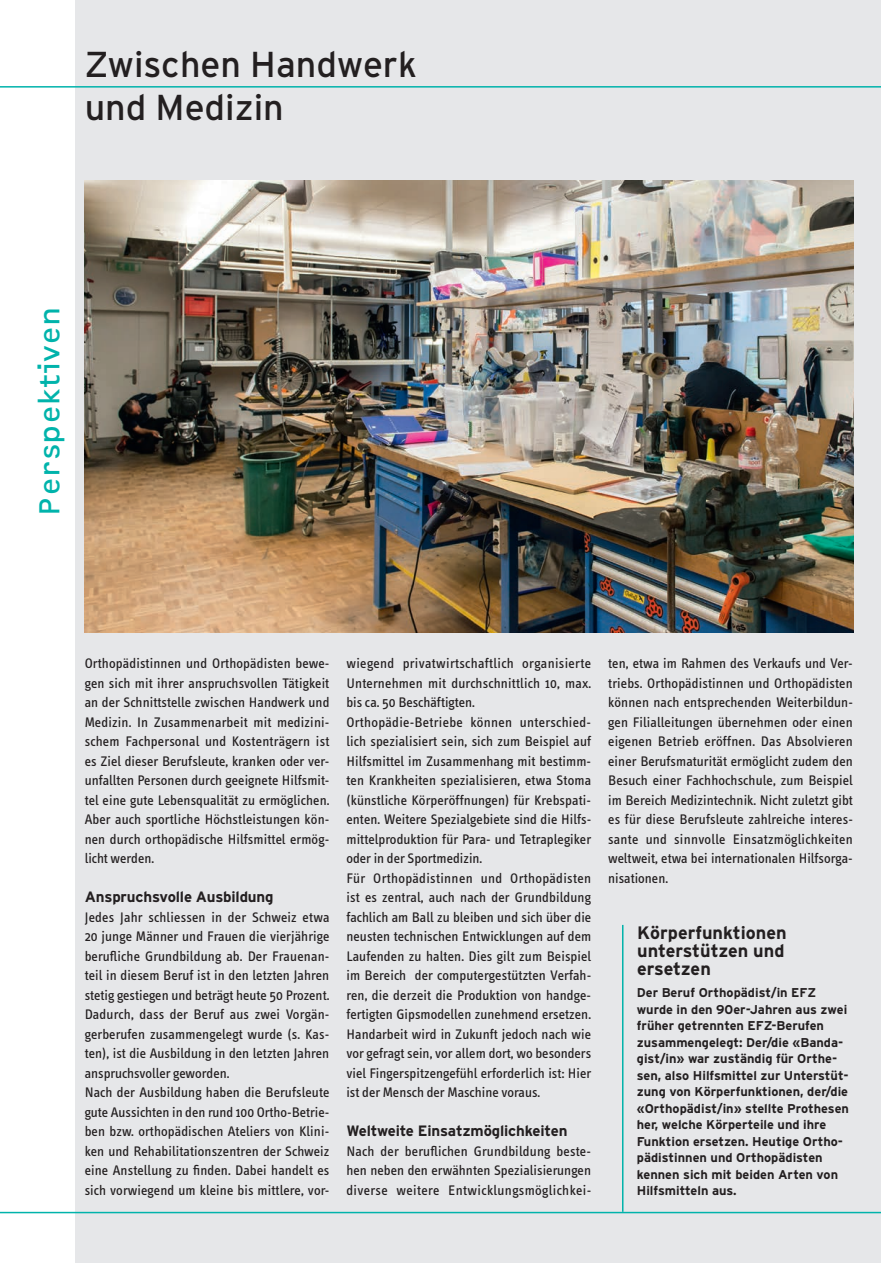
<style>
.page{position:relative;width:881px;height:1263px;background:#fff}
.page>*{position:absolute;margin:0;border:0;box-sizing:border-box;transform-origin:0 0}
.t1{font:36px/43.2px "Interstate";color:#231f20}
.t2{font:30px "OCRF";color:#00b3ab}
.t3{font:700 18px/18px "Interstate";color:#231f20;text-align:justify}
.t4{font:700 15px "Interstate";letter-spacing:-.01em;color:#231f20}
.t5{font:14.25px/19.5px "Info Text";letter-spacing:.005em;color:#231f20;text-align:justify}
.t6{font:700 12.75px/16.5px "Interstate";color:#231f20}
</style>
<div class="page">
<div style="left:75px;top:0;width:805px;height:1263px;background:#e6e7e9"></div>
<hr style="left:0;top:86px;width:880px;height:2px;background:#00b3ab">
<hr style="left:0;top:1212px;width:880px;height:1px;background:#00b3ab">
<img style="left:85px;top:181px;width:768px;height:451px">
<hr style="left:621px;top:925px;width:2px;height:287px;background:#00b3ab">
<h1 class="t1" style="left:85px;top:42px;width:334px">Zwischen Handwerk und Medizin</h1>
<h2 class="t2" style="left:31px;top:516px;width:210px;rotate:-90deg">Perspektiven</h2>
<p class="t5" style="left:85px;top:654px;width:246px">Orthopädistinnen und Orthopädisten bewe&shy;gen sich mit ihrer anspruchsvollen Tätigkeit an der Schnittstelle zwischen Handwerk und Medizin. In Zusammenarbeit mit medizini&shy;schem Fachpersonal und Kostenträgern ist es Ziel dieser Berufsleute, kranken oder ver&shy;unfallten Personen durch geeignete Hilfsmit&shy;tel eine gute Lebensqualität zu ermöglichen.<br>Aber auch sportliche Höchstleistungen kön&shy;nen durch orthopädische Hilfsmittel ermög&shy;licht werden.</p>
<p class="t4" style="left:85px;top:889px;width:190px">Anspruchsvolle Ausbildung</p>
<p class="t5" style="left:85px;top:907px;width:246px;text-align:left">Jedes Jahr schliessen in der Schweiz etwa 20 junge Männer und Frauen die vierjährige berufliche Grundbildung ab. Der Frauenan&shy;teil in diesem Beruf ist in den letzten Jahren stetig gestiegen und beträgt heute 50 Prozent.<br>Dadurch, dass der Beruf aus zwei Vorgän&shy;gerberufen zusammengelegt wurde (s. Kas&shy;ten), ist die Ausbildung in den letzten Jahren anspruchsvoller geworden.<br>Nach der Ausbildung haben die Berufsleute gute Aussichten in den rund 100 Ortho-Betrie&shy;ben bzw. orthopädischen Ateliers von Klini&shy;ken und Rehabilitationszentren der Schweiz eine Anstellung zu finden. Dabei handelt es sich vorwiegend um kleine bis mittlere, vor-</p>
<p class="t5" style="left:346px;top:654px;width:246px;text-align:left">wiegend privatwirtschaftlich organisierte Unternehmen mit durchschnittlich 10, max. bis ca. 50 Beschäftigten.<br>Orthopädie-Betriebe können unterschied&shy;lich spezialisiert sein, sich zum Beispiel auf Hilfsmittel im Zusammenhang mit bestimm&shy;ten Krankheiten spezialisieren, etwa Stoma (künstliche Körperöffnungen) für Krebspati&shy;enten. Weitere Spezialgebiete sind die Hilfs&shy;mittelproduktion für Para- und Tetraplegiker oder in der Sportmedizin.<br>Für Orthopädistinnen und Orthopädisten ist es zentral, auch nach der Grundbildung fachlich am Ball zu bleiben und sich über die neusten technischen Entwicklungen auf dem Laufenden zu halten. Dies gilt zum Beispiel im Bereich der computergestützten Verfah&shy;ren, die derzeit die Produktion von handge&shy;fertigten Gipsmodellen zunehmend ersetzen.<br>Handarbeit wird in Zukunft jedoch nach wie vor gefragt sein, vor allem dort, wo besonders viel Fingerspitzengefühl erforderlich ist: Hier ist der Mensch der Maschine voraus.</p>
<p class="t4" style="left:346px;top:1123px;width:222px">Weltweite Einsatzmöglichkeiten</p>
<p class="t5" style="left:346px;top:1141px;width:246px">Nach der beruflichen Grundbildung beste&shy;hen neben den erwähnten Spezialisierungen diverse weitere Entwicklungsmöglichkei-</p>
<p class="t5" style="left:608px;top:654px;width:246px">ten, etwa im Rahmen des Verkaufs und Ver&shy;triebs. Orthopädistinnen und Orthopädisten können nach entsprechenden Weiterbildun&shy;gen Filialleitungen übernehmen oder einen eigenen Betrieb eröffnen. Das Absolvieren einer Berufsmaturität ermöglicht zudem den Besuch einer Fachhochschule, zum Beispiel im Bereich Medizintechnik. Nicht zuletzt gibt es für diese Berufsleute zahlreiche interes&shy;sante und sinnvolle Einsatzmöglichkeiten weltweit, etwa bei internationalen Hilfsorga&shy;nisationen.</p>
<p class="t3" style="left:637px;top:924px;width:151px">Körperfunktionen unterstützen und ersetzen</p>
<p class="t6" style="left:636px;top:984px;width:213px">Der Beruf Orthopädist/in EFZ wurde in den 90er-Jahren aus zwei früher getrennten EFZ-Berufen zusammengelegt: Der/die «Banda&shy;gist/in» war zuständig für Orthe&shy;sen, also Hilfsmittel zur Unterstüt&shy;zung von Körperfunktionen, der/die «Orthopädist/in» stellte Prothesen her, welche Körperteile und ihre<br>Funktion ersetzen. Heutige Ortho&shy;pädistinnen und Orthopädisten kennen sich mit beiden Arten von<br>Hilfsmitteln aus.</p>
</div>
